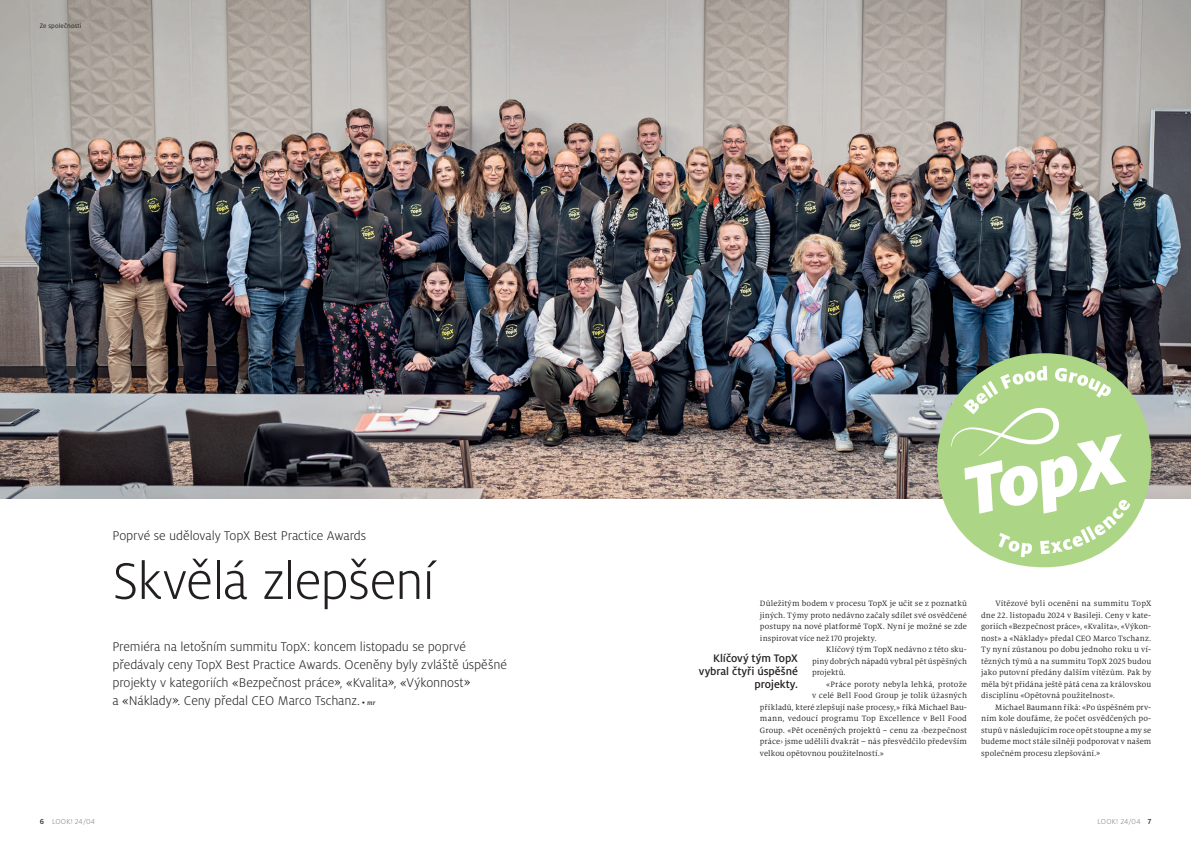
<style>
.page{position:relative;width:1191px;height:842px;background:#fff}
.page>*{position:absolute;margin:0;border:0;box-sizing:border-box;transform-origin:0 0}
.t1{font:300 57px "Milo Pro";letter-spacing:-.02em;color:#231f20}
.t2{font:300 14px/18px "Milo Pro";letter-spacing:-.005em;color:#231f20}
.t3{font:500 12px/13px "Milo Pro";letter-spacing:-.005em;color:#231f20;text-align:right}
.t4{font:8.5px/11.5px "Milo Serif Pro";letter-spacing:.01em;color:#231f20;text-align:justify}
.t5{font:300 8px "Milo Pro";letter-spacing:.025em;color:#808285}
.t6{font:7px "Milo Pro";letter-spacing:.025em;color:#231f20}
.s1{font-family:"Milo Serif Pro";font-weight:400}
.s2{font-family:"Milo Serif Pro";font-weight:400;font-size:8.5px}
.s3{font-family:"Milo Serif Pro";font-weight:500;font-style:italic;font-size:7px}
.s4{font-style:italic}
.s5{font-weight:500;color:#231f20}
</style>
<div class="page">
<img style="left:0;top:0;width:1191px;height:498px">
<img style="left:937px;top:353px;width:214px;height:214px">
<svg style="left:951px;top:366px;width:179px;height:191px"></svg>
<p class="t6" style="left:40px;top:22px;width:43px">Ze společnosti</p>
<h2 class="t2" style="left:112px;top:526px;width:255px">Poprvé se udělovaly TopX Best Practice Awards</h2>
<h1 class="t1" style="left:112px;top:550px;width:324px">Skvělá zlepšení</h1>
<p class="t2" style="left:112px;top:638px;width:396px">Premiéra na letošním summitu TopX: koncem listopadu se poprvé předávaly ceny TopX Best Practice Awards. Oceněny byly zvláště úspěšné projekty v kategoriích <span class="s1">«</span>Bezpečnost práce<span class="s1">»</span>, <span class="s1">«</span>Kvalita<span class="s1">»</span>, <span class="s1">«</span>Výkonnost<span class="s1">»<br></span>a <span class="s1">«</span>Náklady<span class="s1">»</span>. Ceny předal CEO Marco Tschanz. <span class="s2">•</span> <span class="s3">mr</span></p>
<p class="t4" style="left:760px;top:598px;width:208px">Důležitým bodem v procesu TopX je učit se z poznatků</p>
<p class="t4" style="left:760px;top:609px;width:208px">jiných. Týmy proto nedávno začaly sdílet své osvědčené</p>
<p class="t4" style="left:760px;top:621px;width:208px">postupy na nové platformě TopX. Nyní je možné se zde</p>
<p class="t4" style="left:760px;top:632px;width:118px">inspirovat více než 170 projekty.</p>
<p class="t4" style="left:826px;top:644px;width:142px">Klíčový tým TopX nedávno z této sku-</p>
<p class="t4" style="left:812px;top:655px;width:156px">piny dobrých nápadů vybral pět úspěšných</p>
<p class="t4" style="left:812px;top:667px;width:35px">projektů.</p>
<p class="t4" style="left:826px;top:678px;width:142px">«Práce poroty nebyla lehká, protože</p>
<p class="t4" style="left:812px;top:690px;width:156px">v celé Bell Food Group je tolik úžasných</p>
<p class="t4" style="left:760px;top:701px;width:208px">příkladů, které zlepšují naše procesy,» říká Michael Bau-</p>
<p class="t4" style="left:760px;top:713px;width:208px">mann, vedoucí programu Top Excellence v Bell Food</p>
<p class="t4" style="left:760px;top:724px;width:208px">Group. «Pět oceněných projektů – cenu za <span class="s4">‹</span>bezpečnost</p>
<p class="t4" style="left:760px;top:736px;width:208px">práce<span class="s4">›</span> jsme udělili dvakrát – nás přesvědčilo především</p>
<p class="t4" style="left:760px;top:747px;width:126px">velkou opětovnou použitelností.»</p>
<h3 class="t3" style="left:699px;top:652px;width:101px">Klíčový tým TopX vybral čtyři úspěšné projekty.</h3>
<p class="t4" style="left:981px;top:598px;width:172px;text-indent:14px">Vítězové byli oceněni na summitu TopX dne 22. listopadu 2024 v Basileji. Ceny v kate&shy;goriích «Bezpečnost práce», «Kvalita», «Výkon&shy;nost» a «Náklady» předal CEO Marco Tschanz.<br>Ty nyní zůstanou po dobu jednoho roku u ví&shy;tězných týmů a na summitu TopX 2025 budou jako putovní předány dalším vítězům. Pak by měla být přidána ještě pátá cena za královskou disciplínu «Opětovná použitelnost».</p>
<p class="t4" style="left:981px;top:701px;width:172px;text-indent:14px">Michael Baumann říká: «Po úspěšném prv&shy;ním kole doufáme, že počet osvědčených po&shy;stupů v následujícím roce opět stoupne a my se budeme moct stále silněji podporovat v našem společném procesu zlepšování.»</p>
<p class="t5" style="left:40px;top:817px;width:57px"><span class="s5">6</span> LOOK! 24/04</p>
<p class="t5" style="left:1097px;top:817px;width:55px">LOOK! 24/04 <span class="s5">7</span></p>
</div>
